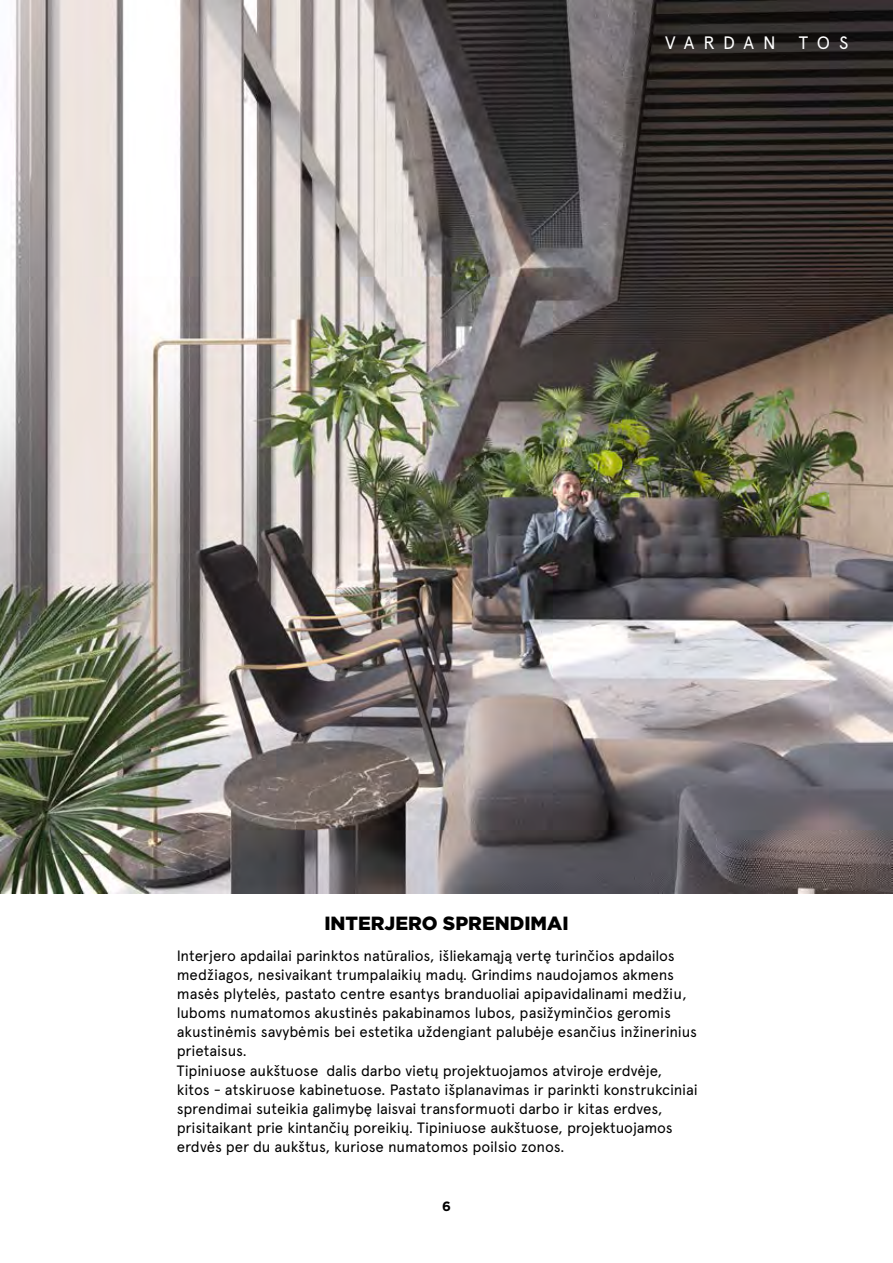
<style>
.page{position:relative;width:893px;height:1263px;background:#fff}
.page>*{position:absolute;margin:0;border:0;box-sizing:border-box;transform-origin:0 0}
.t1{font:900 19.05px "Gotham";color:#000}
.t2{font:18px "Apercu Pro";letter-spacing:.485em;color:#fff}
.t3{font:15px/19px "Apercu Pro";letter-spacing:-.01em;color:#000}
.t4{font:700 13.35px "Gotham";color:#000}
</style>
<div class="page">
<img style="left:0;top:0;width:893px;height:893px">
<p class="t2" style="left:665px;top:30px;width:112px">VARDAN</p>
<p class="t2" style="left:799px;top:30px;width:51px">TOS</p>
<p class="t1" style="left:324px;top:910px;width:246px">INTERJERO SPRENDIMAI</p>
<p class="t3" style="left:177px;top:945px;width:522px">Interjero apdailai parinktos natūralios, išliekamąją vertę turinčios apdailos medžiagos, nesivaikant trumpalaikių madų. Grindims naudojamos akmens masės plytelės, pastato centre esantys branduoliai apipavidalinami medžiu, luboms numatomos akustinės pakabinamos lubos, pasižyminčios geromis akustinėmis savybėmis bei estetika uždengiant palubėje esančius inžinerinius prietaisus.<br>Tipiniuose aukštuose dalis darbo vietų projektuojamos atviroje erdvėje, kitos - atskiruose kabinetuose. Pastato išplanavimas ir parinkti konstrukciniai sprendimai suteikia galimybę laisvai transformuoti darbo ir kitas erdves, prisitaikant prie kintančių poreikių. Tipiniuose aukštuose, projektuojamos erdvės per du aukštus, kuriose numatomos poilsio zonos.</p>
<p class="t4" style="left:442px;top:1197px;width:10px">6</p>
</div>
